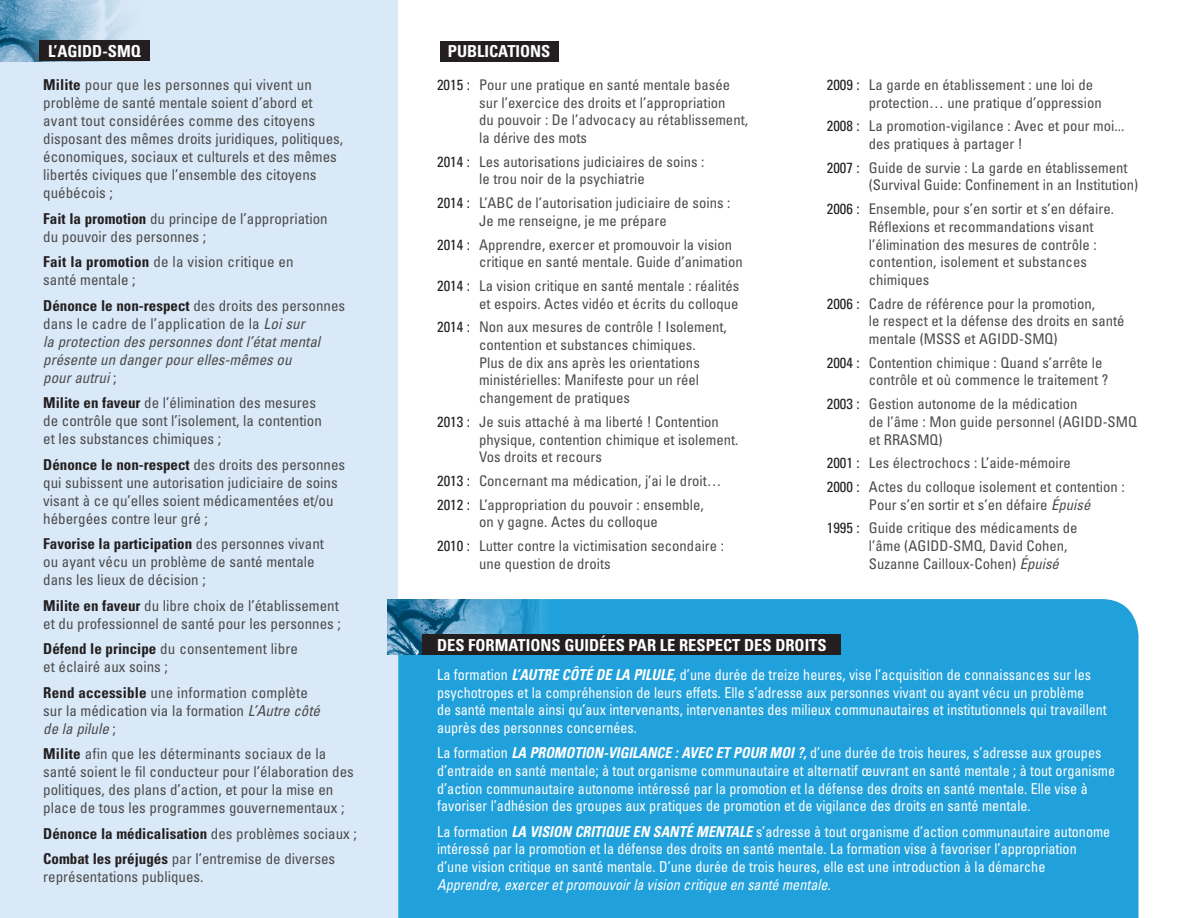
<style>
.page{position:relative;width:1188px;height:918px;background:#fff}
.page>*{position:absolute;margin:0;border:0;box-sizing:border-box;transform-origin:0 0}
.t1{font:700 condensed 16.5px "Univers";color:#fff}
.t2{font:condensed 15px/18px "Univers";color:#4b4c4d}
.t3{font:condensed 15px/17.7px "Univers";color:#fff;scale:.94 1}
.t4{font:italic condensed 15px/18px "Univers";color:#4b4c4d}
.t5{font:italic condensed 15px "Univers";color:#fff;scale:.94 1}
.t6{font:condensed 14.7px/17.7px "Univers";color:#4b4c4d}
.s1{font-weight:700;color:#231f20}
.s2{font-weight:700;font-style:normal;color:#231f20}
.s3{font-style:normal}
.s4{font-style:italic}
.s5{color:#231f20}
.s6{font-weight:700;font-style:italic}
</style>
<div class="page">
<div style="left:398px;top:599px;width:740px;height:319px;background:#21a1db"></div>
<div style="left:0;top:0;width:398px;height:918px;background:#dae9f7"></div>
<svg style="left:539px;top:599px;width:22px;height:35px"></svg>
<img style="left:387px;top:599px;width:152px;height:56px">
<div style="left:423px;top:634px;width:418px;height:21px;background:#231f20"></div>
<img style="left:0;top:0;width:150px;height:62px">
<div style="left:440px;top:41px;width:118px;height:21px;background:#231f20"></div>
<div style="left:39px;top:41px;width:111px;height:20px;background:#231f20"></div>
<p class="t1" style="left:48px;top:41px;width:94px">L’AGIDD-SMQ</p>
<p class="t2" style="left:43px;top:76px;width:301px"><span class="s1">Milite</span> pour que les personnes qui vivent un problème de santé mentale soient d’abord et avant tout considérées comme des citoyens disposant des mêmes droits juridiques, politiques, économiques, sociaux et culturels et des mêmes libertés civiques que l’ensemble des citoyens québécois ;</p>
<p class="t2" style="left:43px;top:209px;width:286px"><span class="s1">Fait la promotion</span> du principe de l’appropriation du pouvoir des personnes ;</p>
<p class="t2" style="left:43px;top:253px;width:252px"><span class="s1">Fait la promotion</span> de la vision critique en santé mentale ;</p>
<p class="t4" style="left:43px;top:296px;width:303px"><span class="s2">Dénonce le non-respect</span> <span class="s3">des droits des personnes dans le cadre de l’application de la</span> Loi sur<br>la protection des personnes dont l’état mental présente un danger pour elles-mêmes ou<br>pour autrui <span class="s3">;</span></p>
<p class="t2" style="left:43px;top:394px;width:280px"><span class="s1">Milite en faveur</span> de l’élimination des mesures de contrôle que sont l’isolement, la contention et les substances chimiques ;</p>
<p class="t2" style="left:43px;top:455px;width:303px"><span class="s1">Dénonce le non-respect</span> des droits des personnes qui subissent une autorisation judiciaire de soins visant à ce qu’elles soient médicamentées et/ou hébergées contre leur gré ;</p>
<p class="t2" style="left:43px;top:535px;width:282px"><span class="s1">Favorise la participation</span> des personnes vivant ou ayant vécu un problème de santé mentale dans les lieux de décision ;</p>
<p class="t2" style="left:43px;top:596px;width:299px"><span class="s1">Milite en faveur</span> du libre choix de l’établissement et du professionnel de santé pour les personnes ;</p>
<p class="t2" style="left:43px;top:640px;width:256px"><span class="s1">Défend le principe</span> du consentement libre et éclairé aux soins ;</p>
<p class="t2" style="left:43px;top:683px;width:278px"><span class="s1">Rend accessible</span> une information complète sur la médication via la formation <span class="s4">L’Autre côté de la pilule</span> ;</p>
<p class="t2" style="left:43px;top:745px;width:312px"><span class="s1">Milite</span> afin que les déterminants sociaux de la santé soient le fil conducteur pour l’élaboration des politiques, des plans d’action, et pour la mise en place de tous les programmes gouvernementaux ;</p>
<p class="t2" style="left:43px;top:820px;width:315px;line-height:25.5px"><span class="s1">Dénonce la médicalisation</span> des problèmes sociaux ;<br><span class="s1">Combat les préjugés</span> par l’entremise de diverses</p>
<p class="t2" style="left:43px;top:868px;width:162px">représentations publiques.</p>
<p class="t1" style="left:448px;top:41px;width:104px">PUBLICATIONS</p>
<p class="t6" style="left:479px;top:76px;width:270px;text-indent:-42px"><span class="s5">2015 :</span> Pour une pratique en santé mentale basée sur l’exercice des droits et l’appropriation<br>du pouvoir : De l’advocacy au rétablissement, la dérive des mots</p>
<p class="t6" style="left:479px;top:152px;width:227px;text-indent:-42px"><span class="s5">2014 :</span> Les autorisations judiciaires de soins : le trou noir de la psychiatrie</p>
<p class="t6" style="left:479px;top:194px;width:253px;text-indent:-42px"><span class="s5">2014 :</span> L’ABC de l’autorisation judiciaire de soins :<br>Je me renseigne, je me prépare</p>
<p class="t6" style="left:479px;top:235px;width:265px;text-indent:-42px"><span class="s5">2014 :</span> Apprendre, exercer et promouvoir la vision critique en santé mentale. Guide d’animation</p>
<p class="t6" style="left:437px;top:277px;width:304px;text-align:right"><span class="s5">2014 :</span> La vision critique en santé mentale : réalités et espoirs. Actes vidéo et écrits du colloque</p>
<p class="t6" style="left:479px;top:318px;width:249px;text-indent:-42px"><span class="s5">2014 :</span> Non aux mesures de contrôle ! Isolement, contention et substances chimiques.<br>Plus de dix ans après les orientations ministérielles: Manifeste pour un réel changement de pratiques</p>
<p class="t6" style="left:479px;top:413px;width:261px;text-indent:-42px"><span class="s5">2013 :</span> Je suis attaché à ma liberté ! Contention physique, contention chimique et isolement.<br>Vos droits et recours</p>
<p class="t6" style="left:437px;top:469px;width:286px;line-height:23.7px"><span class="s5">2013 :</span> Concernant ma médication, j’ai le droit…<br><span class="s5">2012 :</span> L’appropriation du pouvoir : ensemble,</p>
<p class="t6" style="left:437px;top:510px;width:288px;line-height:23.7px;text-indent:42px">on y gagne. Actes du colloque<br><span class="s5">2010 :</span> Lutter contre la victimisation secondaire :</p>
<p class="t6" style="left:479px;top:554px;width:133px">une question de droits</p>
<p class="t6" style="left:869px;top:76px;width:234px;text-indent:-42px"><span class="s5">2009 :</span> La garde en établissement : une loi de protection… une pratique d’oppression</p>
<p class="t6" style="left:869px;top:117px;width:257px;text-indent:-42px"><span class="s5">2008 :</span> La promotion-vigilance : Avec et pour moi... des pratiques à partager !</p>
<p class="t6" style="left:869px;top:158px;width:271px;text-indent:-42px"><span class="s5">2007 :</span> Guide de survie : La garde en établissement (Survival Guide: Confinement in an Institution)</p>
<p class="t6" style="left:869px;top:200px;width:247px;text-indent:-42px"><span class="s5">2006 :</span> Ensemble, pour s’en sortir et s’en défaire.<br>Réflexions et recommandations visant l’élimination des mesures de contrôle : contention, isolement et substances chimiques</p>
<p class="t6" style="left:869px;top:294px;width:257px;text-indent:-42px"><span class="s5">2006 :</span> Cadre de référence pour la promotion,<br>le respect et la défense des droits en santé mentale (MSSS et AGIDD-SMQ)</p>
<p class="t6" style="left:869px;top:353px;width:241px;text-indent:-42px"><span class="s5">2004 :</span> Contention chimique : Quand s’arrête le contrôle et où commence le traitement ?</p>
<p class="t6" style="left:869px;top:395px;width:270px;text-indent:-42px"><span class="s5">2003 :</span> Gestion autonome de la médication<br>de l’âme : Mon guide personnel (AGIDD-SMQ et RRASMQ)</p>
<p class="t6" style="left:827px;top:451px;width:299px;line-height:23.7px"><span class="s5">2001 :</span> Les électrochocs : L’aide-mémoire<br><span class="s5">2000 :</span> Actes du colloque isolement et contention :</p>
<p class="t6" style="left:827px;top:492px;width:265px;line-height:23.7px;text-indent:42px">Pour s’en sortir et s’en défaire <span class="s4">Épuisé<br></span><span class="s5">1995 :</span> Guide critique des médicaments de</p>
<p class="t6" style="left:869px;top:537px;width:200px">l’âme (AGIDD-SMQ, David Cohen,<br>Suzanne Cailloux-Cohen) <span class="s4">Épuisé</span></p>
<p class="t1" style="left:437px;top:635px;width:391px">DES FORMATIONS GUIDÉES PAR LE RESPECT DES DROITS</p>
<p class="t3" style="left:437px;top:666px;width:714px">La formation <span class="s6">L’AUTRE CÔTÉ DE LA PILULE,</span> d’une durée de treize heures, vise l’acquisition de connaissances sur les psychotropes et la compréhension de leurs effets. Elle s’adresse aux personnes vivant ou ayant vécu un problème<br>de santé mentale ainsi qu’aux intervenants, intervenantes des milieux communautaires et institutionnels qui travaillent auprès des personnes concernées.</p>
<p class="t3" style="left:437px;top:744px;width:723px">La formation <span class="s6">LA PROMOTION-VIGILANCE : AVEC ET POUR MOI ?,</span> d’une durée de trois heures, s’adresse aux groupes d’entraide en santé mentale; à tout organisme communautaire et alternatif œuvrant en santé mentale ; à tout organisme d’action communautaire autonome intéressé par la promotion et la défense des droits en santé mentale. Elle vise à favoriser l’adhésion des groupes aux pratiques de promotion et de vigilance des droits en santé mentale.</p>
<p class="t3" style="left:437px;top:822px;width:718px">La formation <span class="s6">LA VISION CRITIQUE EN SANTÉ MENTALE</span> s’adresse à tout organisme d’action communautaire autonome intéressé par la promotion et la défense des droits en santé mentale. La formation vise à favoriser l’appropriation d’une vision critique en santé mentale. D’une durée de trois heures, elle est une introduction à la démarche</p>
<p class="t5" style="left:437px;top:875px;width:420px">Apprendre, exercer et promouvoir la vision critique en santé mentale.</p>
</div>
